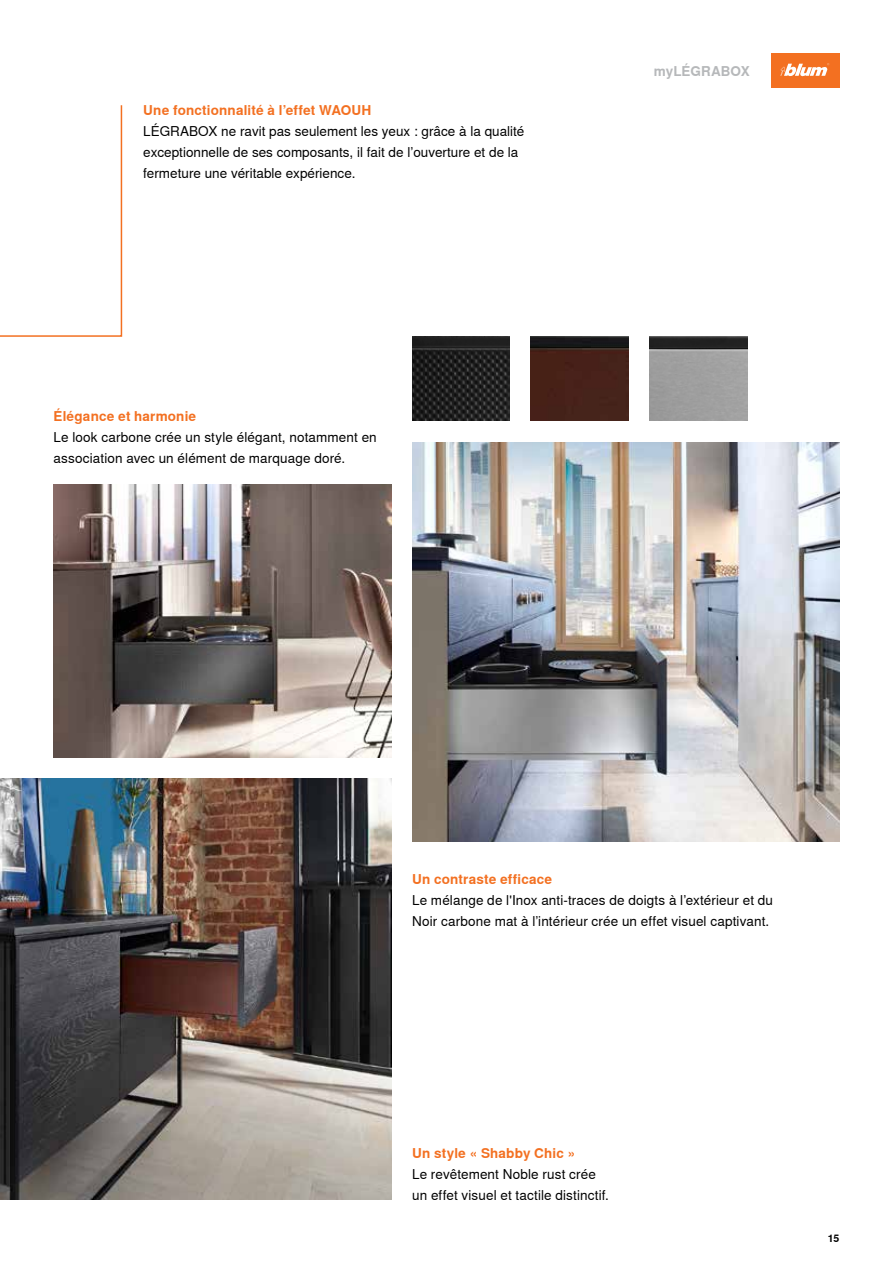
<style>
.page{position:relative;width:893px;height:1263px;background:#fff}
.page>*{position:absolute;margin:0;border:0;box-sizing:border-box;transform-origin:0 0}
.t1{font:13.5px/21px "Nimbus Sans Global";letter-spacing:.005em;color:#000}
.t2{font:700 13.5px "Nimbus Sans Global";letter-spacing:.015em;color:#f37021}
.t3{font:700 13.5px "Nimbus Sans Global";letter-spacing:.005em;color:#b6b8ba}
.t4{font:700 10.5px "Nimbus Sans Global";color:#000}
</style>
<div class="page">
<img style="left:54px;top:484px;width:337px;height:274px">
<img style="left:412px;top:442px;width:427px;height:400px">
<img style="left:0;top:779px;width:391px;height:421px">
<div style="left:771px;top:54px;width:68px;height:34px;background:#f37021"></div>
<svg style="left:780px;top:63px;width:49px;height:13px"></svg>
<svg style="left:0;top:105px;width:123px;height:232px"></svg>
<img style="left:412px;top:337px;width:98px;height:84px">
<img style="left:531px;top:337px;width:97px;height:84px">
<img style="left:649px;top:337px;width:98px;height:84px">
<p class="t2" style="left:143px;top:103px;width:230px">Une fonctionnalité à l’effet WAOUH</p>
<p class="t1" style="left:143px;top:121px;width:383px">LÉGRABOX ne ravit pas seulement les yeux : grâce à la qualité exceptionnelle de ses composants, il fait de l’ouverture et de la fermeture une véritable expérience.</p>
<p class="t2" style="left:54px;top:408px;width:144px">Élégance et harmonie</p>
<p class="t1" style="left:54px;top:427px;width:325px">Le look carbone crée un style élégant, notamment en association avec un élément de marquage doré.</p>
<p class="t3" style="left:654px;top:63px;width:97px">myLÉGRABOX</p>
<p class="t2" style="left:412px;top:871px;width:142px">Un contraste efficace</p>
<p class="t1" style="left:412px;top:890px;width:362px">Le mélange de l'Inox anti-traces de doigts à l’extérieur et du<br>Noir carbone mat à l’intérieur crée un effet visuel captivant.</p>
<p class="t2" style="left:412px;top:1145px;width:165px">Un style « Shabby Chic »</p>
<p class="t1" style="left:412px;top:1163px;width:198px">Le revêtement Noble rust crée un effet visuel et tactile distinctif.</p>
<p class="t4" style="left:828px;top:1232px;width:13px">15</p>
</div>
